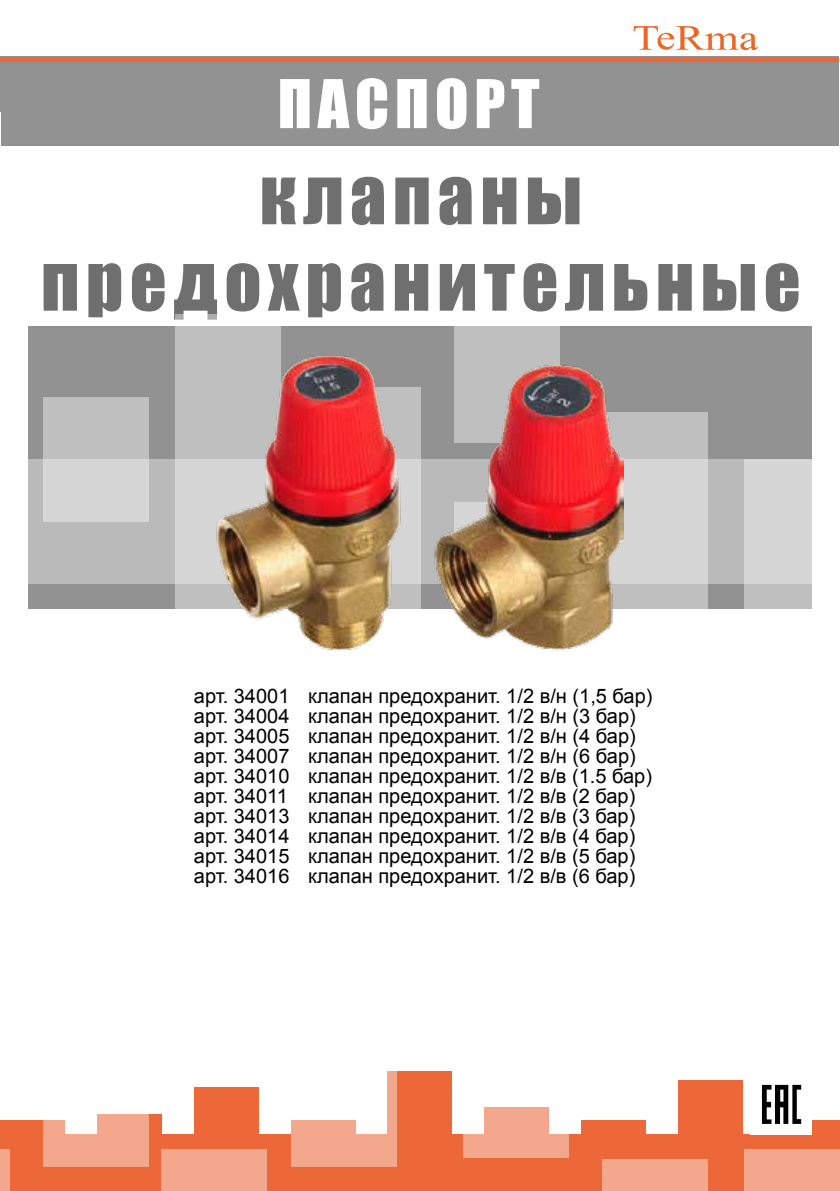
<style>
.page{position:relative;width:840px;height:1191px;background:#fff}
.page>*{position:absolute;margin:0;border:0;box-sizing:border-box;transform-origin:0 0}
.t1{font:72px/86.4px "Impact";letter-spacing:.09em;color:#706f6f;text-align:center}
.t2{font:62px "Impact";letter-spacing:.09em;color:#fff}
.t3{font:20px/20px "Arial";color:#000}
</style>
<div class="page">
<div style="left:1px;top:1134px;width:837px;height:57px;background:#ec6839"></div>
<div style="left:0;top:1120px;width:64px;height:71px;background:#ec6839"></div>
<div style="left:97px;top:1114px;width:64px;height:77px;background:#ec6839"></div>
<div style="left:194px;top:1087px;width:64px;height:104px;background:#ec6839"></div>
<div style="left:387px;top:1071px;width:65px;height:120px;background:#ec6839"></div>
<div style="left:581px;top:1120px;width:64px;height:71px;background:#ec6839"></div>
<div style="left:678px;top:1080px;width:64px;height:111px;background:#ec6839"></div>
<div style="left:775px;top:1120px;width:64px;height:71px;background:#ec6839"></div>
<div style="left:744px;top:1149px;width:95px;height:42px;background:#f3a78c"></div>
<div style="left:0;top:1149px;width:10px;height:42px;background:#f3a78c"></div>
<svg style="left:463px;top:1107px;width:105px;height:50px;fill:#f3a78c"></svg>
<svg style="left:291px;top:1071px;width:105px;height:96px"></svg>
<svg style="left:43px;top:1114px;width:106px;height:53px;background:#f4b39b"></svg>
<div style="left:161px;top:1149px;width:106px;height:42px;background:#f3a78c"></div>
<div style="left:601px;top:1158px;width:106px;height:33px;background:#f3a78c"></div>
<hr style="left:0;top:57px;width:1px;height:55px;background:#929292">
<svg style="left:633px;top:26px;width:124px;height:24px"></svg>
<div style="left:1px;top:57px;width:837px;height:89px;background:#929292"></div>
<div style="left:28px;top:326px;width:783px;height:283px;background:#929292"></div>
<div style="left:28px;top:459px;width:783px;height:124px;background:#bababa"></div>
<div style="left:43px;top:398px;width:106px;height:124px;background:linear-gradient(to right,#cbcbcb,#cbcbcb)"></div>
<svg style="left:175px;top:326px;width:106px;height:283px;background:#c7c7c7"></svg>
<svg style="left:408px;top:387px;width:12px;height:222px;background:#cbcbcb"></svg>
<div style="left:454px;top:326px;width:105px;height:39px;background:#bfbfbf"></div>
<svg style="left:623px;top:412px;width:84px;height:197px;background:#cdcccb"></svg>
<div style="left:744px;top:459px;width:67px;height:150px;background:linear-gradient(to bottom,#dcdcdc,#c9c9c9)"></div>
<hr style="left:1px;top:57px;width:837px;height:4px;background:#ec6839">
<div style="left:750px;top:1076px;width:61px;height:58px;background:#fff"></div>
<svg style="left:761px;top:1084px;width:39px;height:39px"></svg>
<img style="left:212px;top:351px;width:196px;height:299px">
<img style="left:432px;top:365px;width:191px;height:286px">
<h2 class="t2" style="left:277px;top:56px;width:263px">ПАСПОРТ</h2>
<h1 class="t1" style="left:41px;top:151px;width:760px">клапаны предохранительные</h1>
<p class="t3" style="left:194px;top:686px;width:460px">арт. 34001 клапан предохранит. 1/2 в/н (1,5 бар) арт. 34004 клапан предохранит. 1/2 в/н (3 бар) арт. 34005 клапан предохранит. 1/2 в/н (4 бар) арт. 34007 клапан предохранит. 1/2 в/н (6 бар) арт. 34010 клапан предохранит. 1/2 в/в (1.5 бар) арт. 34011 клапан предохранит. 1/2 в/в (2 бар) арт. 34013 клапан предохранит. 1/2 в/в (3 бар) арт. 34014 клапан предохранит. 1/2 в/в (4 бар) арт. 34015 клапан предохранит. 1/2 в/в (5 бар) арт. 34016 клапан предохранит. 1/2 в/в (6 бар)</p>
</div>
